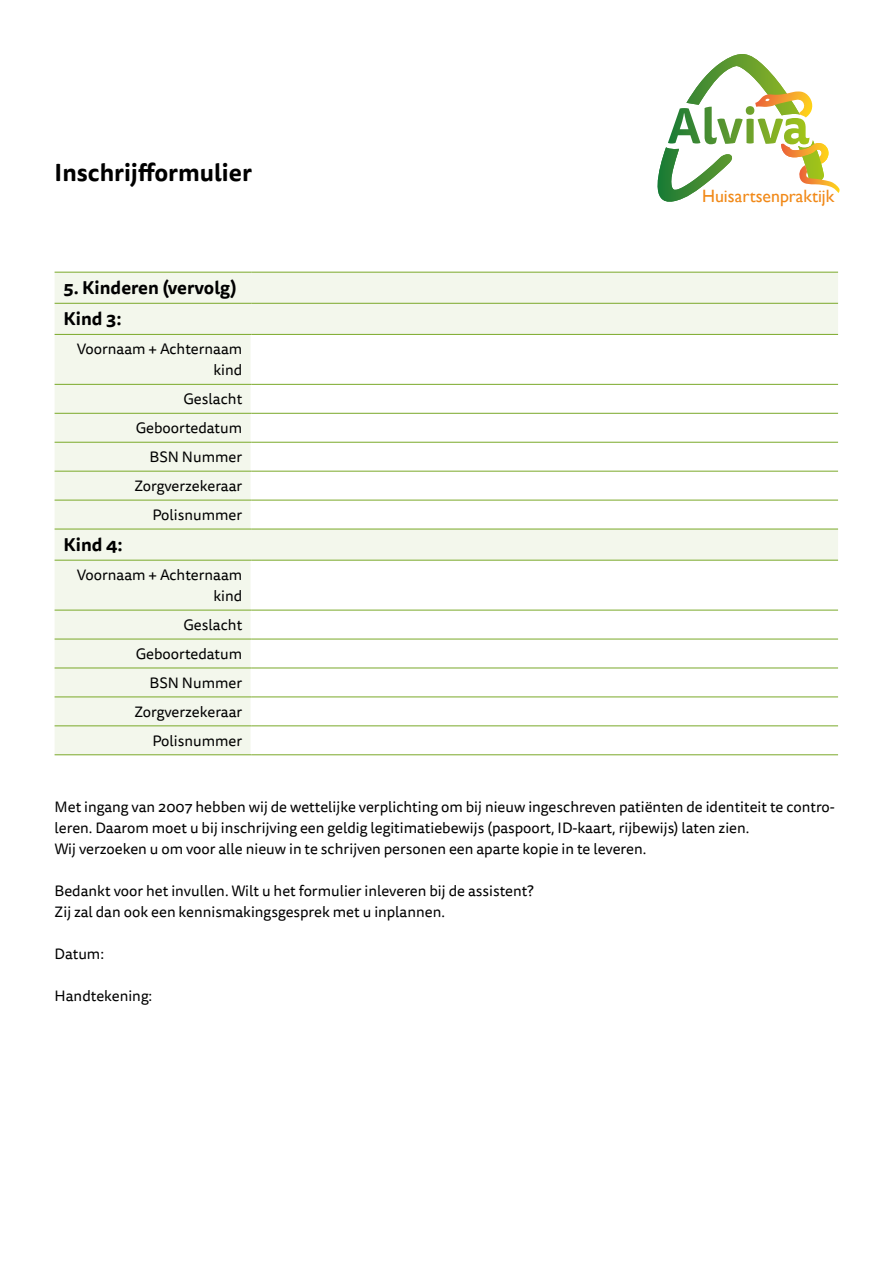
<style>
.page{position:relative;width:893px;height:1263px;background:#fff}
.page>*{position:absolute;margin:0;border:0;box-sizing:border-box;transform-origin:0 0}
.Heading_1{font:700 24px "Tisa Sans Pro";color:#000}
.t1{font:700 18px "Tisa Sans Pro";color:#000}
.t2{font:17.85px "Gill Sans";color:#f18918}
.t3{font:15px/21px "Tisa Sans Pro";color:#000;text-align:right}
</style>
<div class="page">
<svg style="left:55px;top:273px;width:783px;height:481px"></svg>
<hr style="left:251px;top:335px;width:1px;height:49px;background:#fff">
<svg style="left:251px;top:385px;width:1px;height:144px"></svg>
<hr style="left:251px;top:560px;width:1px;height:50px;background:#fff">
<svg style="left:251px;top:611px;width:1px;height:143px"></svg>
<hr style="left:55px;top:272px;width:196px;height:1px;background:#7aa929">
<hr style="left:251px;top:272px;width:587px;height:1px;background:#7aa929">
<hr style="left:55px;top:303px;width:196px;height:1px;background:#7aa929">
<hr style="left:251px;top:303px;width:587px;height:1px;background:#7aa929">
<hr style="left:55px;top:334px;width:196px;height:1px;background:#7aa929">
<hr style="left:251px;top:334px;width:587px;height:1px;background:#7aa929">
<hr style="left:55px;top:384px;width:196px;height:1px;background:#7aa929">
<hr style="left:251px;top:384px;width:587px;height:1px;background:#7aa929">
<hr style="left:55px;top:413px;width:196px;height:1px;background:#7aa929">
<hr style="left:251px;top:413px;width:587px;height:1px;background:#7aa929">
<hr style="left:55px;top:442px;width:196px;height:1px;background:#7aa929">
<hr style="left:251px;top:442px;width:587px;height:1px;background:#7aa929">
<hr style="left:55px;top:471px;width:196px;height:1px;background:#7aa929">
<hr style="left:251px;top:471px;width:587px;height:1px;background:#7aa929">
<hr style="left:55px;top:500px;width:196px;height:1px;background:#7aa929">
<hr style="left:251px;top:500px;width:587px;height:1px;background:#7aa929">
<hr style="left:55px;top:529px;width:196px;height:1px;background:#7aa929">
<hr style="left:251px;top:529px;width:587px;height:1px;background:#7aa929">
<hr style="left:55px;top:560px;width:196px;height:1px;background:#7aa929">
<hr style="left:251px;top:560px;width:587px;height:1px;background:#7aa929">
<hr style="left:55px;top:610px;width:196px;height:1px;background:#7aa929">
<hr style="left:251px;top:610px;width:587px;height:1px;background:#7aa929">
<hr style="left:55px;top:639px;width:196px;height:1px;background:#7aa929">
<hr style="left:251px;top:639px;width:587px;height:1px;background:#7aa929">
<hr style="left:55px;top:668px;width:196px;height:1px;background:#7aa929">
<hr style="left:251px;top:668px;width:587px;height:1px;background:#7aa929">
<hr style="left:55px;top:696px;width:196px;height:1px;background:#7aa929">
<hr style="left:251px;top:696px;width:587px;height:1px;background:#7aa929">
<hr style="left:55px;top:725px;width:196px;height:1px;background:#7aa929">
<hr style="left:251px;top:725px;width:587px;height:1px;background:#7aa929">
<hr style="left:55px;top:754px;width:196px;height:1px;background:#7aa929">
<hr style="left:251px;top:754px;width:587px;height:1px;background:#7aa929">
<svg style="left:657px;top:54px;width:183px;height:148px"></svg>
<p class="Heading_1" style="left:55px;top:154px;width:199px">Inschrijfformulier</p>
<h2 class="t1" style="left:64px;top:275px;width:175px">5. Kinderen (vervolg)</h2>
<h2 class="t1" style="left:64px;top:306px;width:60px">Kind 3:</h2>
<p class="t3" style="left:77px;top:339px;width:167px">Voornaam + Achternaam kind</p>
<p class="t3" style="left:184px;top:389px;width:60px">Geslacht</p>
<p class="t3" style="left:136px;top:418px;width:108px">Geboortedatum</p>
<p class="t3" style="left:150px;top:447px;width:94px">BSN Nummer</p>
<p class="t3" style="left:135px;top:476px;width:109px">Zorgverzekeraar</p>
<p class="t3" style="left:152px;top:505px;width:91px">Polisnummer</p>
<h2 class="t1" style="left:64px;top:531px;width:61px">Kind 4:</h2>
<p class="t3" style="left:77px;top:565px;width:167px">Voornaam + Achternaam kind</p>
<p class="t3" style="left:184px;top:615px;width:60px">Geslacht</p>
<p class="t3" style="left:136px;top:644px;width:108px">Geboortedatum</p>
<p class="t3" style="left:150px;top:673px;width:94px">BSN Nummer</p>
<p class="t3" style="left:135px;top:701px;width:109px">Zorgverzekeraar</p>
<p class="t3" style="left:152px;top:730px;width:91px">Polisnummer</p>
<p class="t2" style="left:702px;top:185px;width:134px">Huisartsenpraktijk</p>
<p class="t3" style="left:55px;top:797px;width:782px;text-align:left">Met ingang van 2007 hebben wij de wettelijke verplichting om bij nieuw ingeschreven patiënten de identiteit te contro&shy;leren. Daarom moet u bij inschrijving een geldig legitimatiebewijs (paspoort, ID-kaart, rijbewijs) laten zien.</p>
<p class="t3" style="left:55px;top:839px;width:593px">Wij verzoeken u om voor alle nieuw in te schrijven personen een aparte kopie in te leveren.</p>
<p class="t3" style="left:55px;top:881px;width:480px">Bedankt voor het invullen. Wilt u het formulier inleveren bij de assistent?</p>
<p class="t3" style="left:55px;top:902px;width:392px">Zij zal dan ook een kennismakingsgesprek met u inplannen.</p>
<p class="t3" style="left:55px;top:944px;width:51px">Datum:</p>
<p class="t3" style="left:55px;top:986px;width:99px">Handtekening:</p>
</div>
